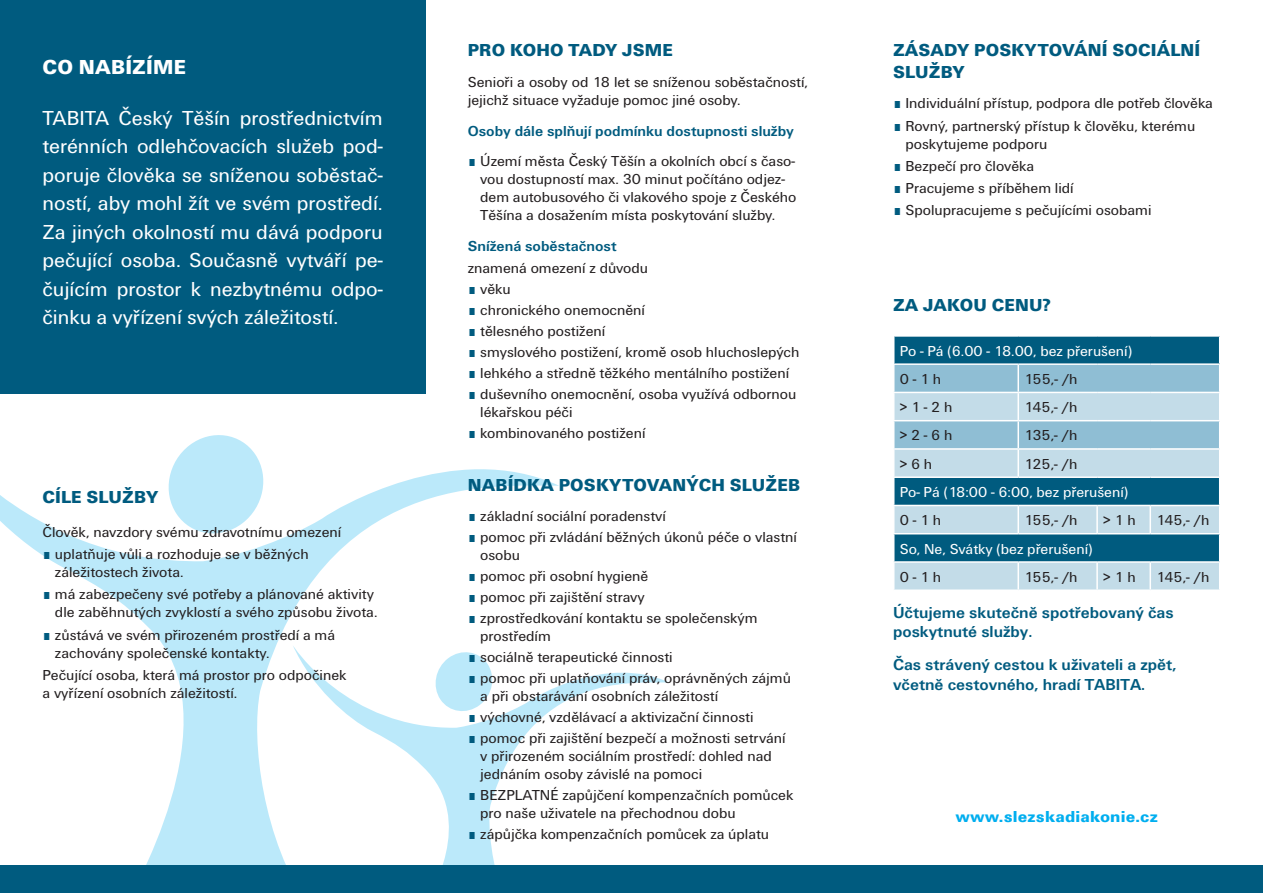
<style>
.page{position:relative;width:1263px;height:893px;background:#fff}
.page>*{position:absolute;margin:0;border:0;box-sizing:border-box;transform-origin:0 0}
.t1{font:21px/28.5px "Unitus TCE";color:#fff;text-align:justify}
.t2{font:900 21px "Unitus TCE";letter-spacing:.01em;color:#fff}
.t3{font:900 18px/21.6px "Unitus TCE";letter-spacing:.01em;color:#005b7f}
.t4{font:700 16.5px/19.8px "Unitus TCE";color:#005b7f}
.t5{font:900 16.5px "Unitus TCE";letter-spacing:.01em;color:#00aeef}
.t6{font:15px/18px "Unitus TCE";color:#231f20}
.t7{font:15px "Unitus TCE";color:#fff}
.t8{font:700 15px "Unitus TCE";color:#005b7f}
.s1{font-weight:900;font-size:10.5px;color:#005b7f}
</style>
<div class="page">
<svg style="left:0;top:469px;width:559px;height:396px"></svg>
<svg style="left:162px;top:435px;width:108px;height:105px"></svg>
<svg style="left:293px;top:645px;width:376px;height:220px"></svg>
<svg style="left:432px;top:648px;width:64px;height:67px"></svg>
<div style="left:0;top:0;width:425px;height:393px;background:#005b7f"></div>
<div style="left:0;top:865px;width:1263px;height:28px;background:#005b7f"></div>
<svg style="left:893px;top:337px;width:327px;height:252px;background:#7eafc4"></svg>
<p class="t2" style="left:43px;top:55px;width:145px">CO NABÍZÍME</p>
<p class="t1" style="left:43px;top:104px;width:342px">TABITA Český Těšín prostřednictvím terénních odlehčovacích služeb pod&shy;poruje člověka se sníženou soběstač&shy;ností, aby mohl žít ve svém prostředí.<br>Za jiných okolností mu dává podporu pečující osoba. Současně vytváří pe&shy;čujícím prostor k nezbytnému odpo&shy;činku a vyřízení svých záležitostí.</p>
<p class="t3" style="left:43px;top:486px;width:117px">CÍLE SLUŽBY</p>
<p class="t6" style="left:43px;top:523px;width:300px">Člověk, navzdory svému zdravotnímu omezení</p>
<p class="t6" style="left:55px;top:545px;width:255px;text-indent:-12px"><span class="s1">l</span>uplatňuje vůli a rozhoduje se v běžných záležitostech života.</p>
<p class="t6" style="left:43px;top:586px;width:336px;text-align:right"><span class="s1">l</span>má zabezpečeny své potřeby a plánované aktivity dle zaběhnutých zvyklostí a svého způsobu života.</p>
<p class="t6" style="left:55px;top:626px;width:282px;text-indent:-12px"><span class="s1">l</span> zůstává ve svém přirozeném prostředí a má zachovány společenské kontakty.</p>
<p class="t6" style="left:43px;top:666px;width:305px">Pečující osoba, která má prostor pro odpočinek a vyřízení osobních záležitostí.</p>
<p class="t3" style="left:468px;top:39px;width:207px">PRO KOHO TADY JSME</p>
<p class="t6" style="left:468px;top:73px;width:342px">Senioři a osoby od 18 let se sníženou soběstačností, jejichž situace vyžaduje pomoc jiné osoby.</p>
<p class="t8" style="left:468px;top:122px;width:328px">Osoby dále splňují podmínku dostupnosti služby</p>
<p class="t6" style="left:480px;top:152px;width:318px;text-indent:-12px"><span class="s1">l</span>Území města Český Těšín a okolních obcí s časo&shy;vou dostupností max. 30 minut počítáno odjez&shy;dem autobusového či vlakového spoje z Českého Těšína a dosažením místa poskytování služby.</p>
<p class="t8" style="left:468px;top:238px;width:150px">Snížená soběstačnost</p>
<p class="t6" style="left:468px;top:259px;width:182px">znamená omezení z důvodu</p>
<p class="t6" style="left:468px;top:280px;width:45px"><span class="s1">l</span> věku</p>
<p class="t6" style="left:468px;top:301px;width:179px"><span class="s1">l</span> chronického onemocnění</p>
<p class="t6" style="left:468px;top:322px;width:139px"><span class="s1">l</span>tělesného postižení</p>
<p class="t6" style="left:468px;top:343px;width:333px"><span class="s1">l</span> smyslového postižení, kromě osob hluchoslepých</p>
<p class="t6" style="left:468px;top:364px;width:323px"><span class="s1">l</span>lehkého a středně těžkého mentálního postižení</p>
<p class="t6" style="left:480px;top:385px;width:318px;text-indent:-12px"><span class="s1">l</span>duševního onemocnění, osoba využívá odbornou lékařskou péči</p>
<p class="t6" style="left:468px;top:424px;width:179px"><span class="s1">l</span> kombinovaného postižení</p>
<p class="t3" style="left:468px;top:474px;width:334px">NABÍDKA POSKYTOVANÝCH SLUŽEB</p>
<p class="t6" style="left:468px;top:507px;width:200px"><span class="s1">l</span> základní sociální poradenství</p>
<p class="t6" style="left:480px;top:528px;width:318px;text-indent:-12px"><span class="s1">l</span>pomoc při zvládání běžných úkonů péče o vlastní osobu</p>
<p class="t6" style="left:468px;top:567px;width:182px"><span class="s1">l</span>pomoc při osobní hygieně</p>
<p class="t6" style="left:468px;top:588px;width:178px"><span class="s1">l</span>pomoc při zajištění stravy</p>
<p class="t6" style="left:480px;top:609px;width:279px;text-indent:-12px"><span class="s1">l</span> zprostředkování kontaktu se společenským prostředím</p>
<p class="t6" style="left:468px;top:648px;width:206px"><span class="s1">l</span> sociálně terapeutické činnosti</p>
<p class="t6" style="left:480px;top:669px;width:312px;text-indent:-12px"><span class="s1">l</span>pomoc při uplatňování práv, oprávněných zájmů a při obstarávání osobních záležitostí</p>
<p class="t6" style="left:468px;top:708px;width:287px"><span class="s1">l</span> výchovné, vzdělávací a aktivizační činnosti</p>
<p class="t6" style="left:480px;top:729px;width:307px;text-indent:-12px"><span class="s1">l</span>pomoc při zajištění bezpečí a možnosti setrvání v přirozeném sociálním prostředí: dohled nad jednáním osoby závislé na pomoci</p>
<p class="t6" style="left:480px;top:786px;width:315px;text-indent:-12px"><span class="s1">l</span>BEZPLATNÉ zapůjčení kompenzačních pomůcek pro naše uživatele na přechodnou dobu</p>
<p class="t6" style="left:468px;top:825px;width:303px"><span class="s1">l</span> zápůjčka kompenzačních pomůcek za úplatu</p>
<p class="t3" style="left:893px;top:39px;width:309px">ZÁSADY POSKYTOVÁNÍ SOCIÁLNÍ<br>SLUŽBY</p>
<p class="t6" style="left:893px;top:95px;width:321px"><span class="s1">l</span>Individuální přístup, podpora dle potřeb člověka</p>
<p class="t6" style="left:905px;top:117px;width:291px;text-indent:-12px"><span class="s1">l</span>Rovný, partnerský přístup k člověku, kterému poskytujeme podporu</p>
<p class="t6" style="left:893px;top:157px;width:143px"><span class="s1">l</span>Bezpečí pro člověka</p>
<p class="t6" style="left:893px;top:179px;width:182px"><span class="s1">l</span>Pracujeme s příběhem lidí</p>
<p class="t6" style="left:893px;top:202px;width:260px"><span class="s1">l</span>Spolupracujeme s pečujícími osobami</p>
<p class="t3" style="left:893px;top:294px;width:160px">ZA JAKOU CENU?</p>
<p class="t7" style="left:900px;top:342px;width:234px">Po - Pá (6.00 - 18.00, bez přerušení)</p>
<p class="t6" style="left:900px;top:370px;width:43px">0 - 1 h</p>
<p class="t6" style="left:1024px;top:370px;width:55px">155,- /h</p>
<p class="t6" style="left:900px;top:398px;width:54px">&gt; 1 - 2 h</p>
<p class="t6" style="left:1024px;top:398px;width:55px">145,- /h</p>
<p class="t6" style="left:900px;top:427px;width:54px">&gt; 2 - 6 h</p>
<p class="t6" style="left:1024px;top:427px;width:55px">135,- /h</p>
<p class="t6" style="left:900px;top:455px;width:34px">&gt; 6 h</p>
<p class="t6" style="left:1024px;top:455px;width:55px">125,- /h</p>
<p class="t7" style="left:900px;top:484px;width:230px">Po- Pá (18:00 - 6:00, bez přerušení)</p>
<p class="t6" style="left:900px;top:511px;width:43px">0 - 1 h</p>
<p class="t6" style="left:1024px;top:511px;width:55px">155,- /h</p>
<p class="t6" style="left:1103px;top:511px;width:34px">&gt; 1 h</p>
<p class="t6" style="left:1156px;top:511px;width:55px">145,- /h</p>
<p class="t7" style="left:900px;top:540px;width:194px">So, Ne, Svátky (bez přerušení)</p>
<p class="t6" style="left:900px;top:568px;width:43px">0 - 1 h</p>
<p class="t6" style="left:1024px;top:568px;width:55px">155,- /h</p>
<p class="t6" style="left:1103px;top:568px;width:34px">&gt; 1 h</p>
<p class="t6" style="left:1156px;top:568px;width:55px">145,- /h</p>
<p class="t4" style="left:893px;top:602px;width:282px">Účtujeme skutečně spotřebovaný čas poskytnuté služby.</p>
<p class="t4" style="left:893px;top:655px;width:285px">Čas strávený cestou k uživateli a zpět, včetně cestovného, hradí TABITA.</p>
<p class="t5" style="left:955px;top:807px;width:204px">www.slezskadiakonie.cz</p>
</div>
